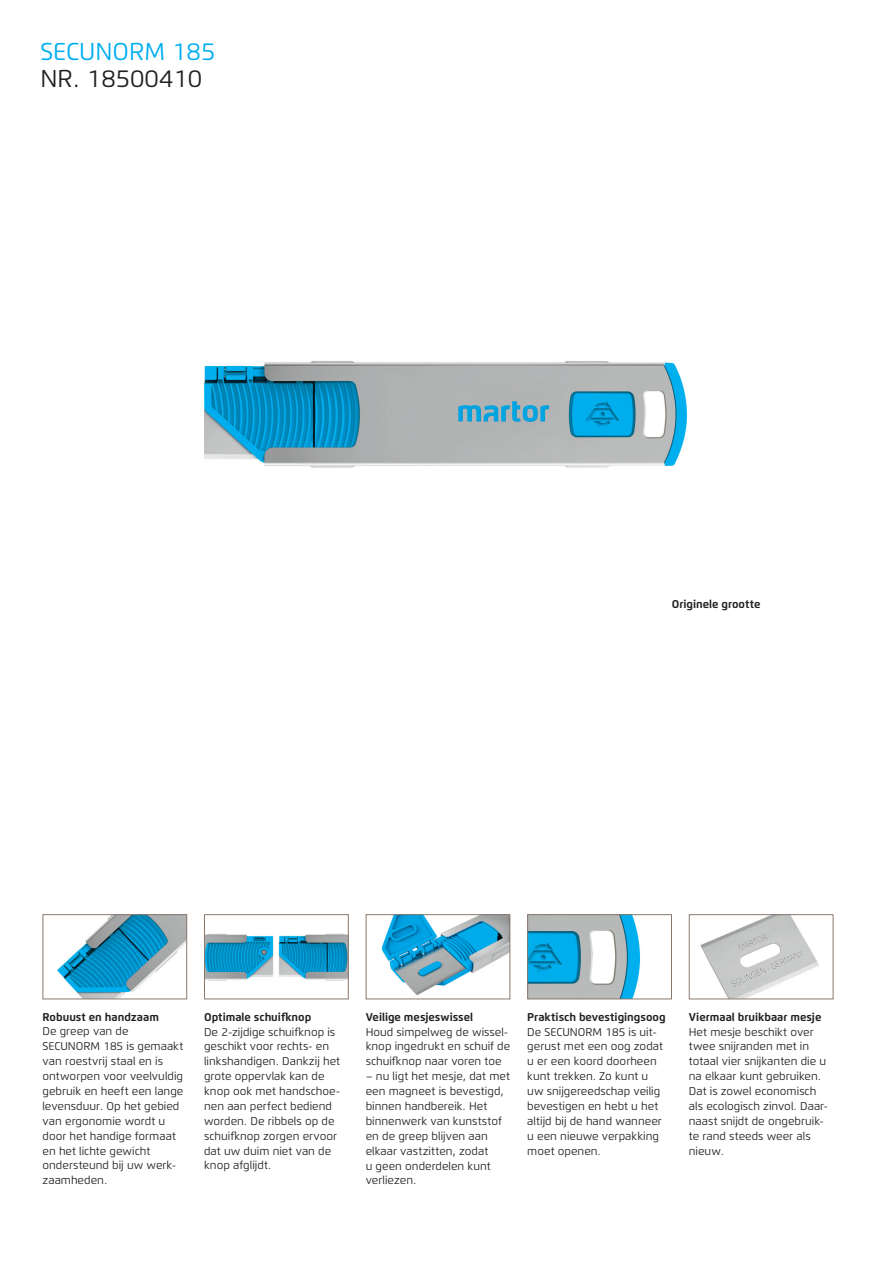
<style>
.page{position:relative;width:893px;height:1263px;background:#fff}
.page>*{position:absolute;margin:0;border:0;box-sizing:border-box;transform-origin:0 0}
.t1{font:24.3px "Flexo";color:#00aeef}
.t2{font:24.3px "Flexo";color:#231f20}
.t3{font:11.25px/14.9px "Flexo";color:#231f20}
.t4{font:700 11.25px "Flexo";color:#231f20}
</style>
<div class="page">
<img style="left:204px;top:361px;width:483px;height:107px">
<img style="left:57px;top:916px;width:128px;height:81px">
<div style="left:43px;top:914px;width:144px;height:85px;border:1px solid #89786e"></div>
<img style="left:206px;top:933px;width:141px;height:48px">
<div style="left:204px;top:914px;width:145px;height:85px;border:1px solid #89786e"></div>
<img style="left:381px;top:916px;width:127px;height:80px">
<div style="left:366px;top:914px;width:144px;height:85px;border:1px solid #89786e"></div>
<img style="left:529px;top:916px;width:111px;height:81px">
<div style="left:527px;top:914px;width:145px;height:85px;border:1px solid #89786e"></div>
<img style="left:700px;top:916px;width:119px;height:81px">
<div style="left:689px;top:914px;width:144px;height:85px;border:1px solid #89786e"></div>
<h1 class="t1" style="left:40px;top:36px;width:177px">SECUNORM 185</h1>
<h1 class="t2" style="left:40px;top:64px;width:163px">NR. 18500410</h1>
<p class="t4" style="left:672px;top:597px;width:90px">Originele grootte</p>
<p class="t4" style="left:43px;top:1010px;width:118px">Robuust en handzaam</p>
<p class="t3" style="left:43px;top:1024px;width:142px">De greep van de<br>SECUNORM 185 is gemaakt van roestvrij staal en is ontworpen voor veelvuldig gebruik en heeft een lange levensduur. Op het gebied van ergonomie wordt u door het handige formaat en het lichte gewicht ondersteund bij uw werk&shy;zaamheden.</p>
<p class="t4" style="left:204px;top:1010px;width:109px">Optimale schuifknop</p>
<p class="t3" style="left:204px;top:1024px;width:138px">De 2-zijdige schuifknop is geschikt voor rechts- en linkshandigen. Dankzij het grote oppervlak kan de knop ook met handschoe&shy;nen aan perfect bediend worden. De ribbels op de schuifknop zorgen ervoor dat uw duim niet van de knop afglijdt.</p>
<p class="t4" style="left:366px;top:1010px;width:109px">Veilige mesjeswissel</p>
<p class="t3" style="left:366px;top:1024px;width:146px">Houd simpelweg de wissel&shy;knop ingedrukt en schuif de schuifknop naar voren toe</p>
<p class="t3" style="left:366px;top:1069px;width:146px">– nu ligt het mesje, dat met een magneet is bevestigd, binnen handbereik. Het binnenwerk van kunststof en de greep blijven aan elkaar vastzitten, zodat<br>u geen onderdelen kunt verliezen.</p>
<p class="t4" style="left:527px;top:1010px;width:140px">Praktisch bevestigingsoog</p>
<p class="t3" style="left:527px;top:1024px;width:137px">De SECUNORM 185 is uit&shy;gerust met een oog zodat u er een koord doorheen kunt trekken. Zo kunt u uw snijgereedschap veilig bevestigen en hebt u het altijd bij de hand wanneer u een nieuwe verpakking moet openen.</p>
<p class="t4" style="left:689px;top:1010px;width:134px">Viermaal bruikbaar mesje</p>
<p class="t3" style="left:689px;top:1024px;width:141px">Het mesje beschikt over twee snijranden met in totaal vier snijkanten die u na elkaar kunt gebruiken.<br>Dat is zowel economisch als ecologisch zinvol. Daar&shy;naast snijdt de ongebruik&shy;te rand steeds weer als nieuw.</p>
</div>
